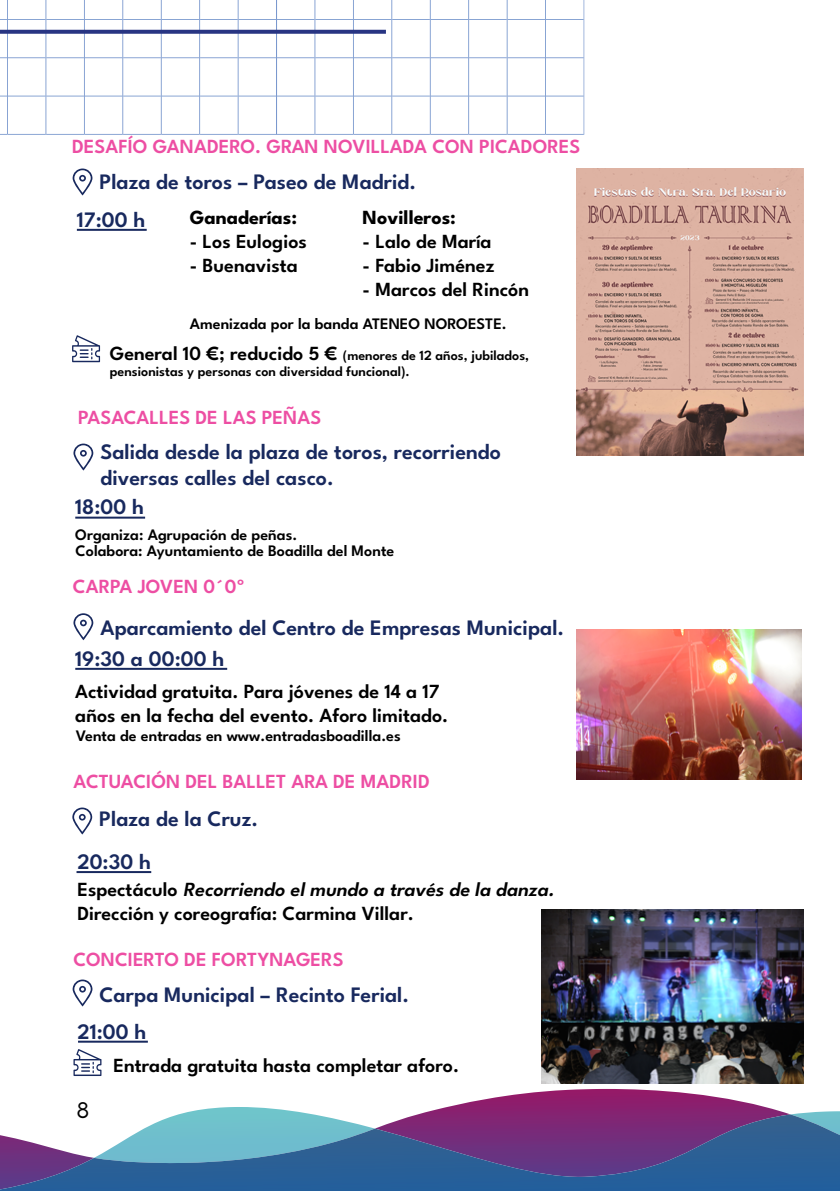
<style>
.page{position:relative;width:840px;height:1191px;background:#fff}
.page>*{position:absolute;margin:0;border:0;box-sizing:border-box;transform-origin:0 0}
.t1{font:600 22px/26.4px "League Spartan";color:#18295e}
.t2{font:600 20px/24px "League Spartan";color:#000}
.t3{font:600 20px "League Spartan";color:#ed4ea3}
.t4{font:700 20px "League Spartan";color:#000}
.t5{font:300 20px "LEMONMILK";color:#000}
.t6{font:600 16px "League Spartan";color:#000}
.t7{font:600 14px/16.8px "League Spartan";color:#000}
.s1{font-size:20px}
.s2{font-style:italic}
</style>
<div class="page">
<svg style="left:481px;top:1089px;width:252px;height:11px"></svg>
<svg style="left:180px;top:1100px;width:659px;height:14px"></svg>
<img style="left:0;top:1114px;width:839px;height:77px">
<svg style="left:0;top:0;width:584px;height:135px"></svg>
<svg style="left:0;top:30px;width:386px;height:4px;background:#34408a"></svg>
<svg style="left:73px;top:168px;width:19px;height:27px"></svg>
<svg style="left:72px;top:335px;width:28px;height:27px"></svg>
<hr style="left:77px;top:229px;width:70px;height:2px;background:#18295e">
<svg style="left:73px;top:443px;width:20px;height:27px"></svg>
<hr style="left:75px;top:516px;width:70px;height:2px;background:#18295e">
<svg style="left:73px;top:613px;width:20px;height:27px"></svg>
<hr style="left:75px;top:668px;width:152px;height:2px;background:#18295e">
<svg style="left:72px;top:807px;width:20px;height:27px"></svg>
<hr style="left:76px;top:871px;width:75px;height:2px;background:#18295e">
<svg style="left:73px;top:979px;width:19px;height:27px"></svg>
<svg style="left:73px;top:1049px;width:28px;height:27px"></svg>
<hr style="left:78px;top:1040px;width:70px;height:2px;background:#18295e">
<img style="left:541px;top:910px;width:261px;height:173px">
<img style="left:576px;top:168px;width:226px;height:287px">
<img style="left:576px;top:629px;width:225px;height:150px">
<p class="t3" style="left:72px;top:131px;width:509px">DESAFÍO GANADERO. GRAN NOVILLADA CON PICADORES</p>
<p class="t1" style="left:99px;top:167px;width:318px">Plaza de toros – Paseo de Madrid.</p>
<p class="t4" style="left:190px;top:203px;width:109px">Ganaderías:</p>
<p class="t2" style="left:190px;top:228px;width:118px">- Los Eulogios</p>
<p class="t2" style="left:190px;top:252px;width:109px">- Buenavista</p>
<p class="t4" style="left:362px;top:203px;width:95px">Novilleros:</p>
<p class="t2" style="left:362px;top:228px;width:130px">- Lalo de María</p>
<p class="t2" style="left:362px;top:252px;width:133px">- Fabio Jiménez</p>
<p class="t2" style="left:362px;top:276px;width:168px">- Marcos del Rincón</p>
<p class="t1" style="left:77px;top:204px;width:70px">17:00 h</p>
<p class="t6" style="left:190px;top:312px;width:318px">Amenizada por la banda ATENEO NOROESTE.</p>
<p class="t7" style="left:110px;top:345px;width:421px"><span class="s1">General 10 €; reducido 5 €</span> (menores de 12 años, jubilados, pensionistas y personas con diversidad funcional).</p>
<p class="t3" style="left:78px;top:402px;width:244px">PASACALLES DE LAS PEÑAS</p>
<p class="t1" style="left:100px;top:436px;width:402px">Salida desde la plaza de toros, recorriendo diversas calles del casco.</p>
<p class="t1" style="left:75px;top:491px;width:70px">18:00 h</p>
<p class="t6" style="left:75px;top:523px;width:223px">Organiza: Agrupación de peñas.</p>
<p class="t3" style="left:73px;top:572px;width:173px">CARPA JOVEN 0´0º</p>
<p class="t6" style="left:76px;top:539px;width:320px">Colabora: Ayuntamiento de Boadilla del Monte</p>
<p class="t1" style="left:100px;top:612px;width:465px">Aparcamiento del Centro de Empresas Municipal.</p>
<p class="t1" style="left:75px;top:643px;width:150px">19:30 a 00:00 h</p>
<p class="t2" style="left:75px;top:677px;width:374px">Actividad gratuita. Para jóvenes de 14 a 17 años en la fecha del evento. Aforo limitado.</p>
<p class="t6" style="left:76px;top:724px;width:326px">Venta de entradas en www.entradasboadilla.es</p>
<p class="t3" style="left:73px;top:767px;width:357px">ACTUACIÓN DEL BALLET ARA DE MADRID</p>
<p class="t1" style="left:99px;top:803px;width:160px">Plaza de la Cruz.</p>
<p class="t1" style="left:77px;top:846px;width:75px">20:30 h</p>
<p class="t2" style="left:77px;top:875px;width:482px">E s p e c t á c u l o <span class="s2">Recorriendo elmundo a través de la danza.<br></span>Dirección y coreografía: Carmina Villar.</p>
<p class="t3" style="left:73px;top:945px;width:271px">CONCIERTO DE FORTYNAGERS</p>
<p class="t1" style="left:99px;top:979px;width:311px">Carpa Municipal – Recinto Ferial.</p>
<p class="t1" style="left:77px;top:1016px;width:70px">21:00 h</p>
<p class="t2" style="left:113px;top:1052px;width:347px">Entrada gratuita hasta completar aforo.</p>
<p class="t5" style="left:77px;top:1097px;width:14px">8</p>
</div>
